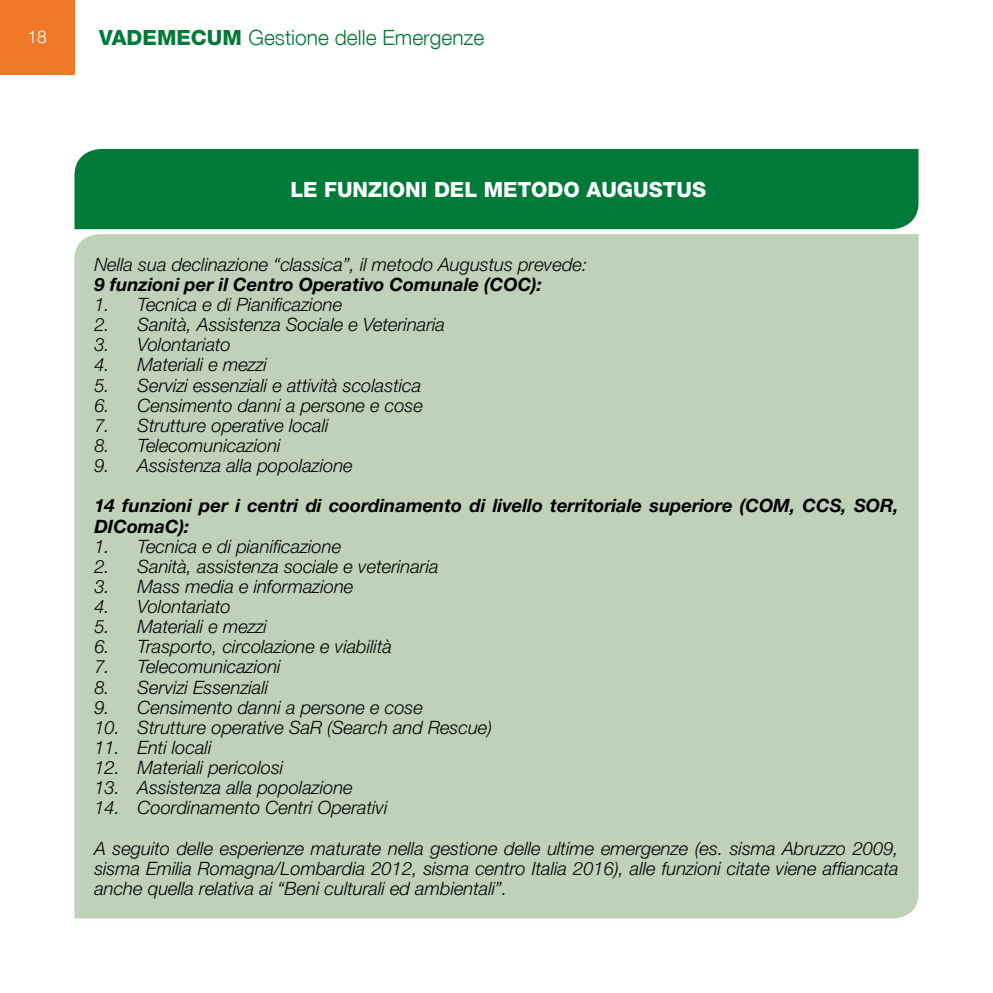
<style>
.page{position:relative;width:993px;height:993px;background:#fff}
.page>*{position:absolute;margin:0;border:0;box-sizing:border-box;transform-origin:0 0}
.t1{font:300 21px "Helvetica Neue LT Std";color:#007a38}
.t2{font:800 21px "Helvetica Neue LT Std";color:#fff}
.t3{font:italic 300 18.38px/40.2px "Helvetica Neue LT Std";color:#000}
.t4{font:italic 700 18.38px/20.1px "Helvetica Neue LT Std";color:#000}
.t5{font:300 17.5px "Helvetica Neue LT Std";color:#fff}
.s1{font-weight:800}
</style>
<div class="page">
<div style="left:0;top:0;width:74px;height:74px;background:#ef7926"></div>
<div style="left:74px;top:148px;width:845px;height:82px;background:#007a38"></div>
<div style="left:74px;top:234px;width:844px;height:684px;background:#c0d1ba"></div>
<p class="t5" style="left:27px;top:27px;width:21px">18</p>
<p class="t1" style="left:99px;top:24px;width:386px"><span class="s1">VADEMECUM</span> Gestione delle Emergenze</p>
<p class="t2" style="left:290px;top:177px;width:417px">LE FUNZIONI DEL METODO AUGUSTUS</p>
<p class="t3" style="left:94px;top:244px;width:494px">Nella sua declinazione “classica”, il metodo Augustus prevede:</p>
<p class="t4" style="left:94px;top:274px;width:449px">9 funzioni per il Centro Operativo Comunale (COC):</p>
<p class="t3" style="left:94px;top:284px;width:249px">1. Tecnica e di Pianificazione</p>
<p class="t3" style="left:94px;top:304px;width:352px">2. Sanità, Assistenza Sociale e Veterinaria</p>
<p class="t3" style="left:94px;top:324px;width:138px">3. Volontariato</p>
<p class="t3" style="left:94px;top:344px;width:174px">4. Materiali e mezzi</p>
<p class="t3" style="left:94px;top:364px;width:328px">5. Servizi essenziali e attività scolastica</p>
<p class="t3" style="left:94px;top:384px;width:330px">6. Censimento danni a persone e cose</p>
<p class="t3" style="left:94px;top:405px;width:236px">7. Strutture operative locali</p>
<p class="t3" style="left:94px;top:425px;width:188px">8. Telecomunicazioni</p>
<p class="t3" style="left:94px;top:445px;width:260px">9. Assistenza alla popolazione</p>
<p class="t4" style="left:94px;top:495px;width:805px">14 funzioni per i centri di coordinamento di livello territoriale superiore (COM, CCS, SOR,<br>DIComaC):</p>
<p class="t3" style="left:94px;top:525px;width:248px">1. Tecnica e di pianificazione</p>
<p class="t3" style="left:94px;top:545px;width:346px">2. Sanità, assistenza sociale e veterinaria</p>
<p class="t3" style="left:94px;top:566px;width:260px">3. Mass media e informazione</p>
<p class="t3" style="left:94px;top:586px;width:138px">4. Volontariato</p>
<p class="t3" style="left:94px;top:606px;width:174px">5. Materiali e mezzi</p>
<p class="t3" style="left:94px;top:626px;width:299px">6. Trasporto, circolazione e viabilità</p>
<p class="t3" style="left:94px;top:646px;width:188px">7. Telecomunicazioni</p>
<p class="t3" style="left:94px;top:666px;width:175px">8. Servizi Essenziali</p>
<p class="t3" style="left:94px;top:686px;width:330px">9. Censimento danni a persone e cose</p>
<p class="t3" style="left:94px;top:706px;width:399px">10. Strutture operative SaR (Search and Rescue)</p>
<p class="t3" style="left:94px;top:726px;width:119px">11. Enti locali</p>
<p class="t3" style="left:94px;top:747px;width:190px">12. Materiali pericolosi</p>
<p class="t3" style="left:94px;top:767px;width:260px">13. Assistenza alla popolazione</p>
<p class="t3" style="left:94px;top:787px;width:805px">14. Coordinamento Centri Operativi<br>A seguito delle esperienze maturate nella gestione delle ultime emergenze (es. sisma Abruzzo 2009,</p>
<p class="t3" style="left:94px;top:857px;width:805px;line-height:20.1px">sisma Emilia Romagna/Lombardia 2012, sisma centro Italia 2016), alle funzioni citate viene affiancata anche quella relativa ai “Beni culturali ed ambientali”.</p>
</div>
